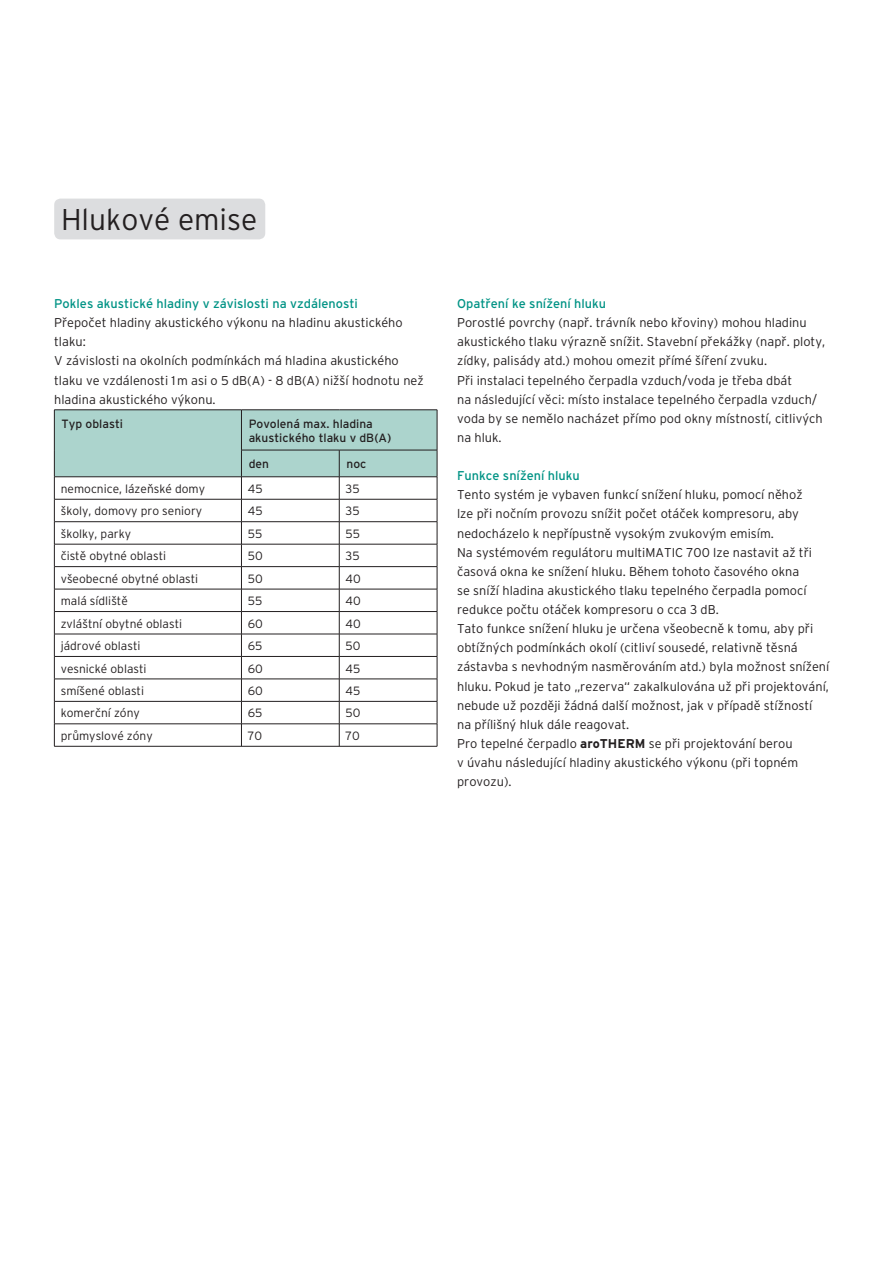
<style>
.page{position:relative;width:893px;height:1263px;background:#fff}
.page>*{position:absolute;margin:0;border:0;box-sizing:border-box;transform-origin:0 0}
.t1{font:300 30px "Interstate CE";color:#231f20}
.t2{font:300 12.75px/19.2px "Interstate CE";color:#231f20}
.t3{font:12.75px "Interstate CE";color:#009385}
.t4{font:300 12px "Interstate CE";color:#231f20}
.t5{font:12px/13.5px "Interstate CE";color:#231f20}
.s1{font-weight:700}
</style>
<div class="page">
<hr style="left:54px;top:409px;width:187px;height:1px;background:#231f20">
<hr style="left:241px;top:409px;width:98px;height:1px;background:#231f20">
<hr style="left:339px;top:409px;width:98px;height:1px;background:#231f20">
<svg style="left:54px;top:410px;width:384px;height:336px"></svg>
<hr style="left:54px;top:746px;width:383px;height:1px;background:#231f20">
<div style="left:54px;top:199px;width:211px;height:40px;background:#dcdddf;border-radius:6px"></div>
<h1 class="t1" style="left:61px;top:208px;width:198px">Hlukové emise</h1>
<p class="t3" style="left:54px;top:299px;width:305px">Pokles akustické hladiny v závislosti na vzdálenosti</p>
<p class="t2" style="left:54px;top:314px;width:371px">Přepočet hladiny akustického výkonu na hladinu akustického tlaku:<br>V závislosti na okolních podmínkách má hladina akustického tlaku ve vzdálenosti 1 m asi o 5 dB(A) - 8 dB(A) nižší hodnotu než hladina akustického výkonu.</p>
<p class="t5" style="left:62px;top:418px;width:63px">Typ oblasti</p>
<p class="t5" style="left:249px;top:418px;width:144px">Povolená max. hladina akustického tlaku v dB(A)</p>
<p class="t5" style="left:249px;top:458px;width:22px">den</p>
<p class="t5" style="left:346px;top:458px;width:21px">noc</p>
<p class="t4" style="left:61px;top:484px;width:146px">nemocnice, lázeňské domy</p>
<p class="t4" style="left:248px;top:484px;width:16px">45</p>
<p class="t4" style="left:346px;top:484px;width:16px">35</p>
<p class="t4" style="left:61px;top:507px;width:143px">školy, domovy pro seniory</p>
<p class="t4" style="left:248px;top:507px;width:16px">45</p>
<p class="t4" style="left:346px;top:507px;width:16px">35</p>
<p class="t4" style="left:61px;top:529px;width:72px">školky, parky</p>
<p class="t4" style="left:248px;top:529px;width:16px">55</p>
<p class="t4" style="left:346px;top:529px;width:16px">55</p>
<p class="t4" style="left:61px;top:552px;width:107px">čistě obytné oblasti</p>
<p class="t4" style="left:248px;top:552px;width:16px">50</p>
<p class="t4" style="left:346px;top:552px;width:16px">35</p>
<p class="t4" style="left:61px;top:574px;width:139px">všeobecné obytné oblasti</p>
<p class="t4" style="left:248px;top:574px;width:16px">50</p>
<p class="t4" style="left:346px;top:574px;width:17px">40</p>
<p class="t4" style="left:61px;top:596px;width:69px">malá sídliště</p>
<p class="t4" style="left:248px;top:596px;width:16px">55</p>
<p class="t4" style="left:346px;top:596px;width:17px">40</p>
<p class="t4" style="left:61px;top:619px;width:123px">zvláštní obytné oblasti</p>
<p class="t4" style="left:248px;top:619px;width:17px">60</p>
<p class="t4" style="left:346px;top:619px;width:17px">40</p>
<p class="t4" style="left:61px;top:641px;width:81px">jádrové oblasti</p>
<p class="t4" style="left:248px;top:641px;width:16px">65</p>
<p class="t4" style="left:346px;top:641px;width:16px">50</p>
<p class="t4" style="left:61px;top:664px;width:87px">vesnické oblasti</p>
<p class="t4" style="left:248px;top:664px;width:17px">60</p>
<p class="t4" style="left:346px;top:664px;width:16px">45</p>
<p class="t4" style="left:61px;top:686px;width:85px">smíšené oblasti</p>
<p class="t4" style="left:248px;top:686px;width:17px">60</p>
<p class="t4" style="left:346px;top:686px;width:16px">45</p>
<p class="t4" style="left:61px;top:709px;width:81px">komerční zóny</p>
<p class="t4" style="left:248px;top:709px;width:16px">65</p>
<p class="t4" style="left:346px;top:709px;width:16px">50</p>
<p class="t4" style="left:61px;top:731px;width:94px">průmyslové zóny</p>
<p class="t4" style="left:248px;top:731px;width:16px">70</p>
<p class="t4" style="left:346px;top:731px;width:16px">70</p>
<p class="t3" style="left:457px;top:299px;width:150px">Opatření ke snížení hluku</p>
<p class="t2" style="left:457px;top:314px;width:370px">Porostlé povrchy (např. trávník nebo křoviny) mohou hladinu akustického tlaku výrazně snížit. Stavební překážky (např. ploty, zídky, palisády atd.) mohou omezit přímé šíření zvuku.<br>Při instalaci tepelného čerpadla vzduch/voda je třeba dbát<br>na následující věci: místo instalace tepelného čerpadla vzduch/ voda by se nemělo nacházet přímo pod okny místností, citlivých na hluk.</p>
<p class="t3" style="left:457px;top:471px;width:124px">Funkce snížení hluku</p>
<p class="t2" style="left:457px;top:486px;width:374px">Tento systém je vybaven funkcí snížení hluku, pomocí něhož<br>lze při nočním provozu snížit počet otáček kompresoru, aby nedocházelo k nepřípustně vysokým zvukovým emisím.<br>Na systémovém regulátoru multiMATIC 700 lze nastavit až tři časová okna ke snížení hluku. Během tohoto časového okna<br>se sníží hladina akustického tlaku tepelného čerpadla pomocí redukce počtu otáček kompresoru o cca 3 dB.<br>Tato funkce snížení hluku je určena všeobecně k tomu, aby při obtížných podmínkách okolí (citliví sousedé, relativně těsná zástavba s nevhodným nasměrováním atd.) byla možnost snížení hluku. Pokud je tato „rezerva“ zakalkulována už při projektování, nebude už později žádná další možnost, jak v případě stížností na přílišný hluk dále reagovat.<br>Pro tepelné čerpadlo <span class="s1">aroTHERM</span> se při projektování berou<br>v úvahu následující hladiny akustického výkonu (při topném provozu).</p>
</div>
